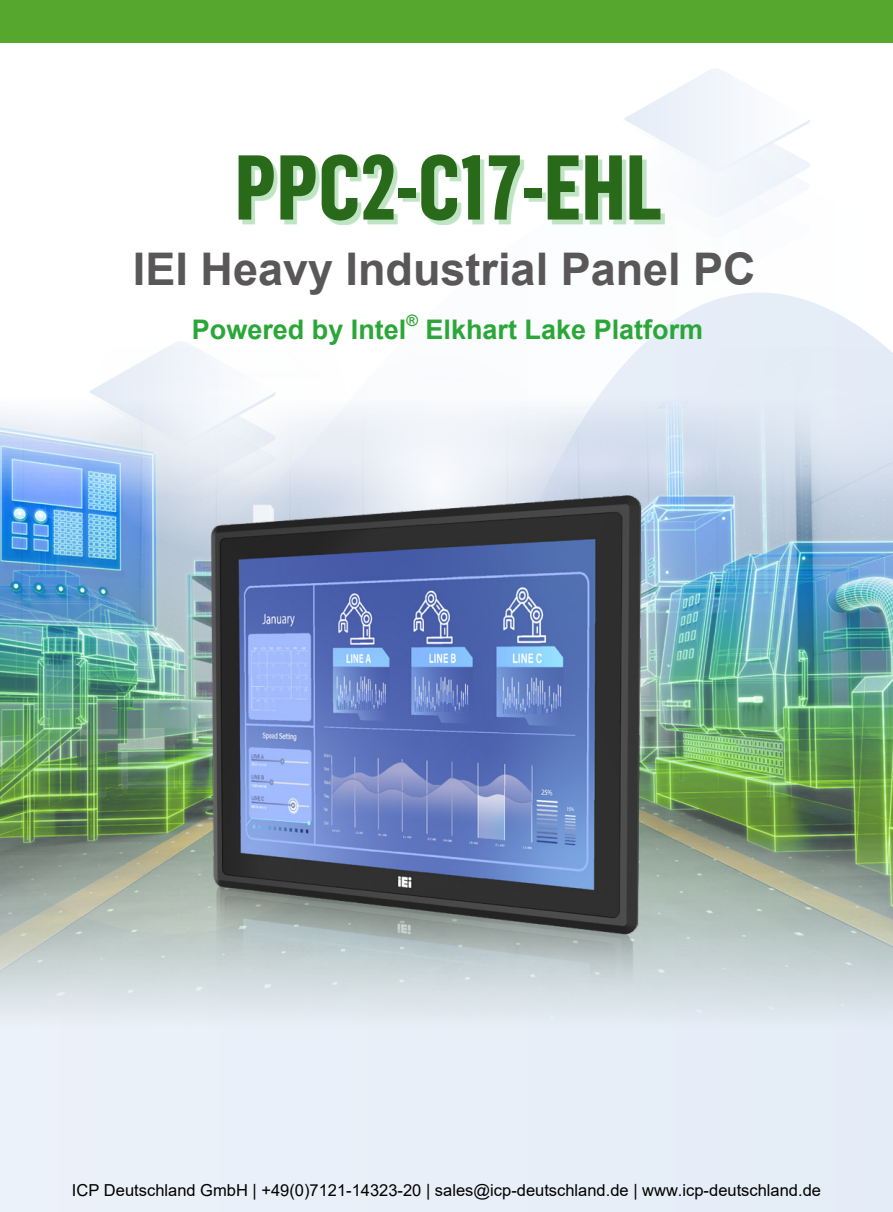
<style>
.page{position:relative;width:893px;height:1212px;background:#fff}
.page>*{position:absolute;margin:0;border:0;box-sizing:border-box;transform-origin:0 0}
.t1{font:700 90px "Flama Condensed";color:#296a1a}
.t2{font:700 45px "Arial";color:#595757}
.t3{font:700 27px "Arial";color:#2aa738}
.t4{font:16.5px "Arial";color:#000}
.t5{font:700 15.75px "Arial";color:#2aa738}
</style>
<div class="page">
<div style="left:0;top:1025px;width:893px;height:187px;background:#e8eff8"></div>
<svg style="left:641px;top:293px;width:245px;height:54px"></svg>
<svg style="left:624px;top:69px;width:186px;height:148px"></svg>
<img style="left:0;top:347px;width:893px;height:678px">
<div style="left:0;top:0;width:893px;height:43px;background:#55a82d"></div>
<img style="left:166px;top:472px;width:530px;height:520px">
<div style="left:243px;top:158px;width:422px;height:67px;background:#2aa738;opacity:.3"></div>
<h1 class="t1" style="left:235px;top:130px;width:429px">PPC2-C17-EHL</h1>
<h2 class="t2" style="left:133px;top:238px;width:624px">IEI Heavy Industrial Panel PC</h2>
<h3 class="t3" style="left:192px;top:310px;width:216px">Powered by Intel</h3>
<p class="t5" style="left:406px;top:309px;width:13px">®</p>
<h3 class="t3" style="left:426px;top:310px;width:279px">Elkhart Lake Platform</h3>
<p class="t4" style="left:72px;top:1178px;width:751px">ICP Deutschland GmbH | +49(0)7121-14323-20 | sales@icp-deutschland.de | www.icp-deutschland.de</p>
</div>
